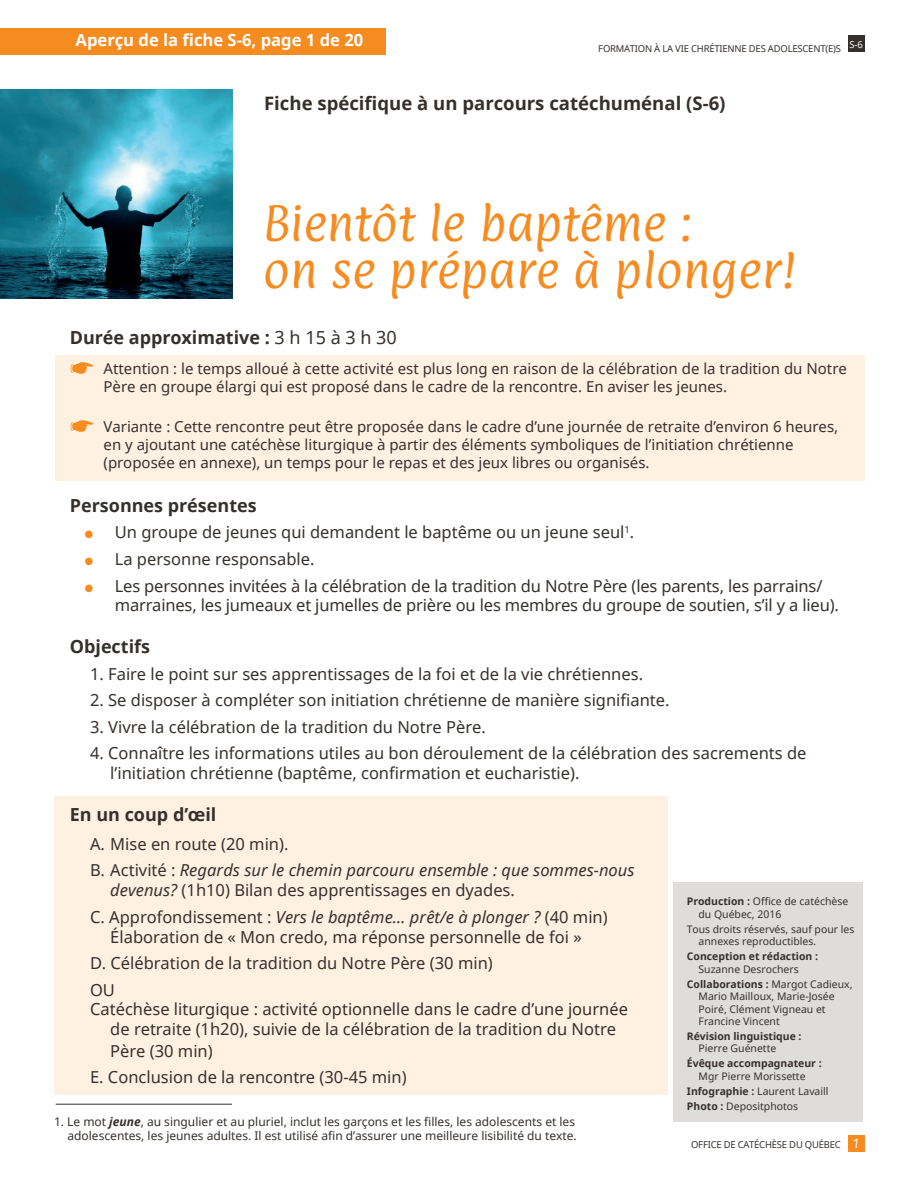
<style>
.page{position:relative;width:918px;height:1188px;background:#fff}
.page>*{position:absolute;margin:0;border:0;box-sizing:border-box;transform-origin:0 0}
.t1{font:40.65px/46.3px "Paprika";color:#f68b1f}
.t2{font:700 18.6px "Noto Sans";color:#36302d}
.t3{font:700 18px "Noto Sans";color:#36302d}
.t4{font:700 16.65px "Noto Sans";color:#fff}
.t5{font:16.5px/26.5px "Noto Sans";color:#36302d}
.t6{font:italic 16.5px/26.5px "Noto Sans";color:#36302d}
.t7{font:15px/18px "Noto Sans";color:#36302d}
.t8{font:12px/14.4px "Noto Sans";color:#36302d;text-align:right}
.t9{font:10.5px/12.6px "Noto Sans";color:#36302d}
.t10{font:700 10.5px "Noto Sans";color:#36302d}
.t11{font:9.45px "Noto Sans";letter-spacing:-.02em;color:#36302d}
.t12{font:9.45px "Noto Sans";color:#fff}
.s1{font-weight:400}
.s2{color:#f68b1f}
.s3{font-style:normal}
.s4{font-style:italic}
.s5{font-weight:700;font-style:italic}
.s6{font-weight:700}
.s7{font-family:"Paprika";font-size:10.65px;color:#fff}
</style>
<div class="page">
<div style="left:848px;top:1136px;width:17px;height:16px;background:#f68b1f"></div>
<div style="left:848px;top:36px;width:17px;height:16px;background:#36302d"></div>
<div style="left:55px;top:355px;width:810px;height:126px;background:#fef1e2"></div>
<div style="left:54px;top:796px;width:613px;height:299px;background:#fef1e2"></div>
<img style="left:0;top:90px;width:232px;height:209px">
<div style="left:0;top:28px;width:386px;height:27px;background:#f68b1f"></div>
<div style="left:674px;top:882px;width:189px;height:240px;background:#dfdddc"></div>
<hr style="left:56px;top:1104px;width:176px;height:1px;background:#36302d">
<p class="t4" style="left:76px;top:28px;width:289px">Aperçu de la fiche S-6, page 1 de 20</p>
<p class="t11" style="left:598px;top:42px;width:244px">FORMATION À LA VIE CHRÉTIENNE DES ADOLESCENT(E)S</p>
<p class="t12" style="left:850px;top:38px;width:15px">S-6</p>
<p class="t2" style="left:264px;top:90px;width:463px">Fiche spécifique à un parcours catéchuménal (S-6)</p>
<h1 class="t1" style="left:263px;top:200px;width:536px">Bientôt le baptême :<br>on se prépare à plonger!</h1>
<p class="t3" style="left:70px;top:324px;width:329px">Durée approximative : <span class="s1">3 h 15 à 3 h 30</span></p>
<p class="t7" style="left:104px;top:359px;width:745px">Attention : le temps alloué à cette activité est plus long en raison de la célébration de la tradition du Notre<br>Père en groupe élargi qui est proposé dans le cadre de la rencontre. En aviser les jeunes.</p>
<p class="t7" style="left:104px;top:417px;width:736px">Variante : Cette rencontre peut être proposée dans le cadre d’une journée de retraite d’environ 6 heures, en y ajoutant une catéchèse liturgique à partir des éléments symboliques de l’initiation chrétienne (proposée en annexe), un temps pour le repas et des jeux libres ou organisés.</p>
<p class="t3" style="left:70px;top:493px;width:188px">Personnes présentes</p>
<p class="t5" style="left:85px;top:519px;width:551px"><span class="s2">●</span> Un groupe de jeunes qui demandent le baptême ou un jeune seul<sup>1</sup>.</p>
<p class="t5" style="left:85px;top:545px;width:231px"><span class="s2">●</span> La personne responsable.</p>
<p class="t5" style="left:115px;top:575px;width:726px;line-height:19.8px;text-indent:-30px"><span class="s2">●</span> Les personnes invitées à la célébration de la tradition du Notre Père (les parents, les parrains/ marraines, les jumeaux et jumelles de prière ou les membres du groupe de soutien, s’il y a lieu).</p>
<p class="t3" style="left:70px;top:634px;width:82px">Objectifs</p>
<p class="t5" style="left:90px;top:660px;width:555px">1. Faire le point sur ses apprentissages de la foi et de la vie chrétiennes.</p>
<p class="t5" style="left:90px;top:687px;width:581px">2. Se disposer à compléter son initiation chrétienne de manière signifiante.</p>
<p class="t5" style="left:90px;top:713px;width:397px">3. Vivre la célébration de la tradition du Notre Père.</p>
<p class="t5" style="left:110px;top:743px;width:698px;line-height:19.8px;text-indent:-20px">4. Connaître les informations utiles au bon déroulement de la célébration des sacrements de l’initiation chrétienne (baptême, confirmation et eucharistie).</p>
<p class="t3" style="left:70px;top:802px;width:148px">En un coup d’œil</p>
<p class="t6" style="left:90px;top:830px;width:546px"><span class="s3">A. Mise en route (20 min).<br>B. Activité :</span> Regards sur le chemin parcouru ensemble : que sommes-nous</p>
<p class="t5" style="left:90px;top:877px;width:519px;text-indent:20px"><span class="s4">devenus?</span> (1h10) Bilan des apprentissages en dyades.<br>C. Approfondissement : <span class="s4">Vers le baptême… prêt/e à plonger ?</span> (40 min)</p>
<p class="t5" style="left:90px;top:923px;width:493px;text-indent:20px">Élaboration de « Mon credo, ma réponse personnelle de foi »<br>D. Célébration de la tradition du Notre Père (30 min)<br>OU</p>
<p class="t5" style="left:90px;top:999px;width:540px;line-height:19.8px;text-align:center">Catéchèse liturgique : activité optionnelle dans le cadre d’une journée de retraite (1h20), suivie de la célébration de la tradition du Notre</p>
<p class="t5" style="left:90px;top:1037px;width:318px;text-indent:20px">Père (30 min)<br>E. Conclusion de la rencontre (30-45 min)</p>
<p class="t8" style="left:54px;top:1114px;width:524px">1. Le mot <span class="s5">jeune</span>, au singulier et au pluriel, inclut les garçons et les filles, les adolescents et les adolescentes, les jeunes adultes. Il est utilisé afin d’assurer une meilleure lisibilité du texte.</p>
<p class="t9" style="left:699px;top:895px;width:151px;text-indent:-12px"><span class="s6">Production :</span> Office de catéchèse du Québec, 2016</p>
<p class="t9" style="left:699px;top:922px;width:157px;text-indent:-12px">Tous droits réservés, sauf pour les annexes reproductibles.</p>
<p class="t10" style="left:687px;top:949px;width:133px">Conception et rédaction :</p>
<p class="t9" style="left:687px;top:961px;width:167px;line-height:14.9px;text-indent:12px">Suzanne Desrochers<br><span class="s6">Collaborations :</span> Margot Cadieux,</p>
<p class="t9" style="left:699px;top:990px;width:138px">Mario Mailloux, Marie-Josée<br>Poiré, Clément Vigneau et<br>Francine Vincent</p>
<p class="t10" style="left:687px;top:1029px;width:116px">Révision linguistique :</p>
<p class="t9" style="left:699px;top:1042px;width:79px">Pierre Guénette</p>
<p class="t10" style="left:687px;top:1056px;width:136px">Évêque accompagnateur :</p>
<p class="t9" style="left:687px;top:1068px;width:143px;line-height:14.9px;text-indent:12px">Mgr Pierre Morissette<br><span class="s6">Infographie :</span> Laurent Lavaill<br><span class="s6">Photo :</span> Depositphotos</p>
<p class="t11" style="left:691px;top:1138px;width:170px">OFFICE DE CATÉCHÈSE DU QUÉBEC <span class="s7">1</span></p>
</div>
